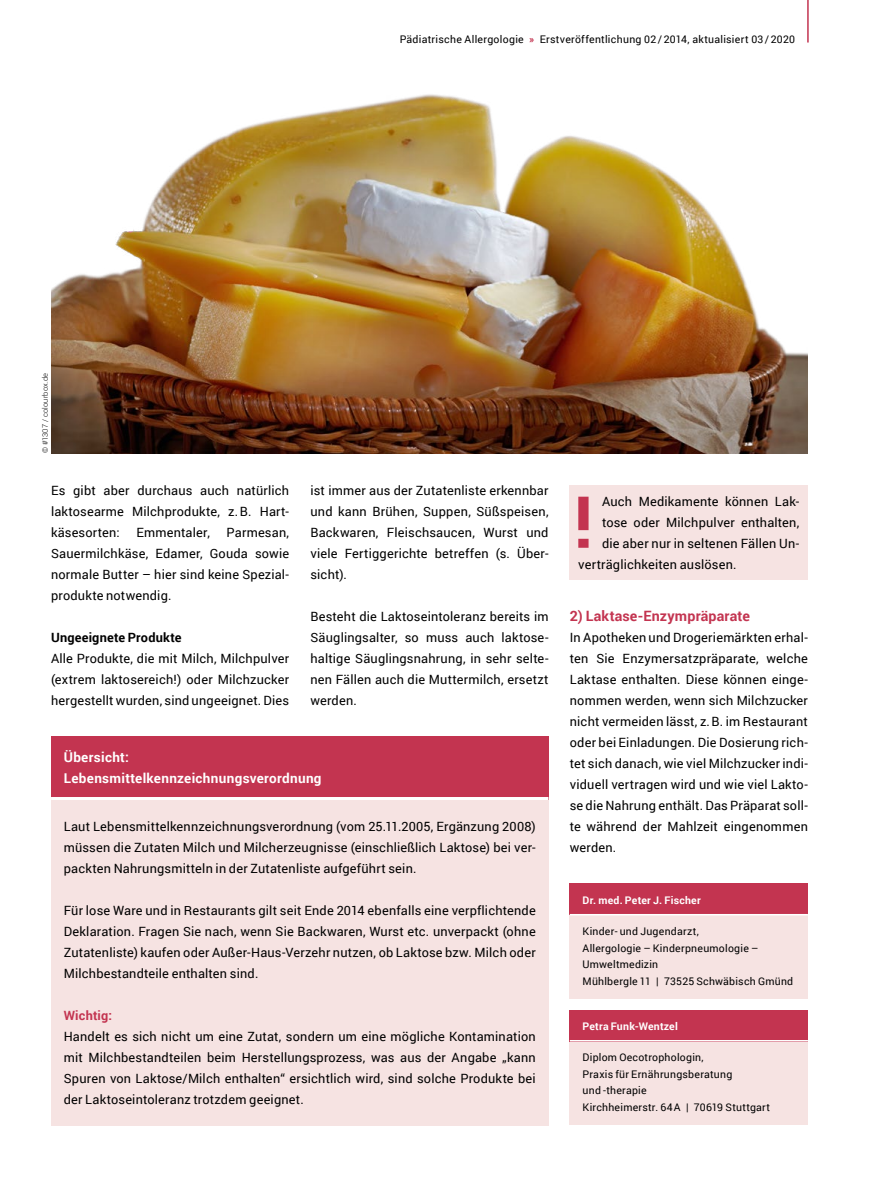
<style>
.page{position:relative;width:893px;height:1191px;background:#fff}
.page>*{position:absolute;margin:0;border:0;box-sizing:border-box;transform-origin:0 0}
.t1{font:700 71.85px "Roboto";color:#c33450}
.t2{font:700 14.25px "Roboto";letter-spacing:.01em;color:#c33450}
.t3{font:700 13.5px/21px "Roboto";letter-spacing:.025em;color:#fff}
.t4{font:12.75px/21px "Roboto";letter-spacing:.015em;color:#000;text-align:justify}
.t5{font:700 12.75px "Roboto";letter-spacing:.015em;color:#000}
.t6{font:700 12.75px "Roboto";letter-spacing:.015em;color:#c33450}
.t7{font:10.5px/16.5px "Roboto";letter-spacing:.025em;color:#000}
.t8{font:700 10.5px "Roboto";letter-spacing:.02em;color:#fff}
.t9{font:300 7.5px "Roboto";letter-spacing:.02em;color:#000}
.s1{font-weight:700;color:#c33450}
</style>
<div class="page">
<hr style="left:807px;top:0;width:2px;height:43px;background:#c33450">
<img style="left:51px;top:0;width:757px;height:453px">
<div style="left:570px;top:485px;width:238px;height:94px;background:#f6e3e2"></div>
<div style="left:570px;top:894px;width:238px;height:105px;background:#f6e3e2"></div>
<div style="left:570px;top:883px;width:238px;height:32px;background:#c33450"></div>
<hr style="left:570px;top:914px;width:238px;height:1px;background:#fff">
<div style="left:570px;top:1020px;width:238px;height:105px;background:#f6e3e2"></div>
<div style="left:570px;top:1009px;width:238px;height:32px;background:#c33450"></div>
<hr style="left:570px;top:1040px;width:238px;height:1px;background:#fff">
<div style="left:51px;top:737px;width:497px;height:63px;background:#c33450"></div>
<hr style="left:51px;top:797px;width:497px;height:3px;background:#fff">
<div style="left:51px;top:800px;width:498px;height:325px;background:#f6e3e2"></div>
<p class="t9" style="left:40px;top:453px;width:82px;rotate:-90deg">© #1307 / colourbox.de</p>
<p class="t7" style="left:400px;top:30px;width:397px">Pädiatrische Allergologie <span class="s1">»</span> Erstveröffentlichung 02/2014, aktualisiert 03/2020</p>
<p class="t4" style="left:51px;top:480px;width:240px">Es gibt aber durchaus auch natürlich laktosearme Milchprodukte, z.B. Hart&shy;käsesorten:</p>
<p class="t4" style="left:136px;top:522px;width:75px">Emmentaler,</p>
<p class="t4" style="left:51px;top:522px;width:240px;text-indent:176px">Parmesan, Sauermilchkäse, Edamer, Gouda sowie normale Butter – hier sind keine Spezial&shy;produkte notwendig.</p>
<p class="t5" style="left:51px;top:629px;width:132px">Ungeeignete Produkte</p>
<p class="t4" style="left:51px;top:648px;width:240px">Alle Produkte, die mit Milch, Milchpulver (extrem laktosereich!) oder Milchzucker hergestellt wurden, sind ungeeignet. Dies</p>
<p class="t4" style="left:310px;top:480px;width:240px">ist immer aus der Zutatenliste erkennbar und kann Brühen, Suppen, Süßspeisen, Backwaren, Fleischsaucen, Wurst und viele Fertiggerichte betreffen (s. Über&shy;sicht).</p>
<p class="t4" style="left:310px;top:606px;width:240px">Besteht die Laktoseintoleranz bereits im Säuglingsalter, so muss auch laktose&shy;haltige Säuglingsnahrung, in sehr selte&shy;nen Fällen auch die Muttermilch, ersetzt werden.</p>
<p class="t3" style="left:64px;top:746px;width:259px">Übersicht:<br>Lebensmittelkennzeichnungsverordnung</p>
<p class="t4" style="left:64px;top:816px;width:473px">Laut Lebensmittelkennzeichnungsverordnung (vom 25.11.2005, Ergänzung 2008) müssen die Zutaten Milch und Milcherzeugnisse (einschließlich Laktose) bei ver&shy;packten Nahrungsmitteln in der Zutatenliste aufgeführt sein.</p>
<p class="t4" style="left:64px;top:900px;width:473px">Für lose Ware und in Restaurants gilt seit Ende 2014 ebenfalls eine verpflichtende Deklaration. Fragen Sie nach, wenn Sie Backwaren, Wurst etc. unverpackt (ohne Zutatenliste) kaufen oder Außer-Haus-Verzehr nutzen, ob Laktose bzw. Milch oder Milchbestandteile enthalten sind.</p>
<p class="t6" style="left:64px;top:1007px;width:50px">Wichtig:</p>
<p class="t4" style="left:64px;top:1026px;width:473px">Handelt es sich nicht um eine Zutat, sondern um eine mögliche Kontamination mit Milchbestandteilen beim Herstellungsprozess, was aus der Angabe „kann Spuren von Laktose/Milch enthalten“ ersichtlich wird, sind solche Produkte bei der Laktoseintoleranz trotzdem geeignet.</p>
<h1 class="t1" style="left:574px;top:471px;width:21px">!</h1>
<p class="t4" style="left:602px;top:490px;width:198px">Auch Medikamente können Lak-</p>
<p class="t4" style="left:602px;top:511px;width:199px">tose oder Milchpulver enthalten,</p>
<p class="t4" style="left:602px;top:532px;width:199px">die aber nur in seltenen Fällen Un-</p>
<p class="t4" style="left:578px;top:553px;width:160px">verträglichkeiten auslösen.</p>
<p class="t2" style="left:570px;top:606px;width:182px">2) Laktase-Enzympräparate</p>
<p class="t4" style="left:570px;top:627px;width:240px">In Apotheken und Drogeriemärkten erhal&shy;ten Sie Enzymersatzpräparate, welche Laktase enthalten. Diese können einge&shy;nommen werden, wenn sich Milchzucker nicht vermeiden lässt, z.B. im Restaurant oder bei Einladungen. Die Dosierung rich&shy;tet sich danach, wie viel Milchzucker indi&shy;viduell vertragen wird und wie viel Lakto&shy;se die Nahrung enthält. Das Präparat soll&shy;te während der Mahlzeit eingenommen werden.</p>
<p class="t8" style="left:583px;top:892px;width:120px">Dr. med. Peter J. Fischer</p>
<p class="t7" style="left:583px;top:923px;width:212px">Kinder- und Jugendarzt,<br>Allergologie – Kinderpneumologie –<br>Umweltmedizin<br>Mühlbergle 11 | 73525 Schwäbisch Gmünd</p>
<p class="t8" style="left:583px;top:1018px;width:97px">Petra Funk-Wentzel</p>
<p class="t7" style="left:583px;top:1049px;width:189px">Diplom Oecotrophologin,<br>Praxis für Ernährungsberatung<br>und -therapie<br>Kirchheimerstr. 64A | 70619 Stuttgart</p>
</div>
